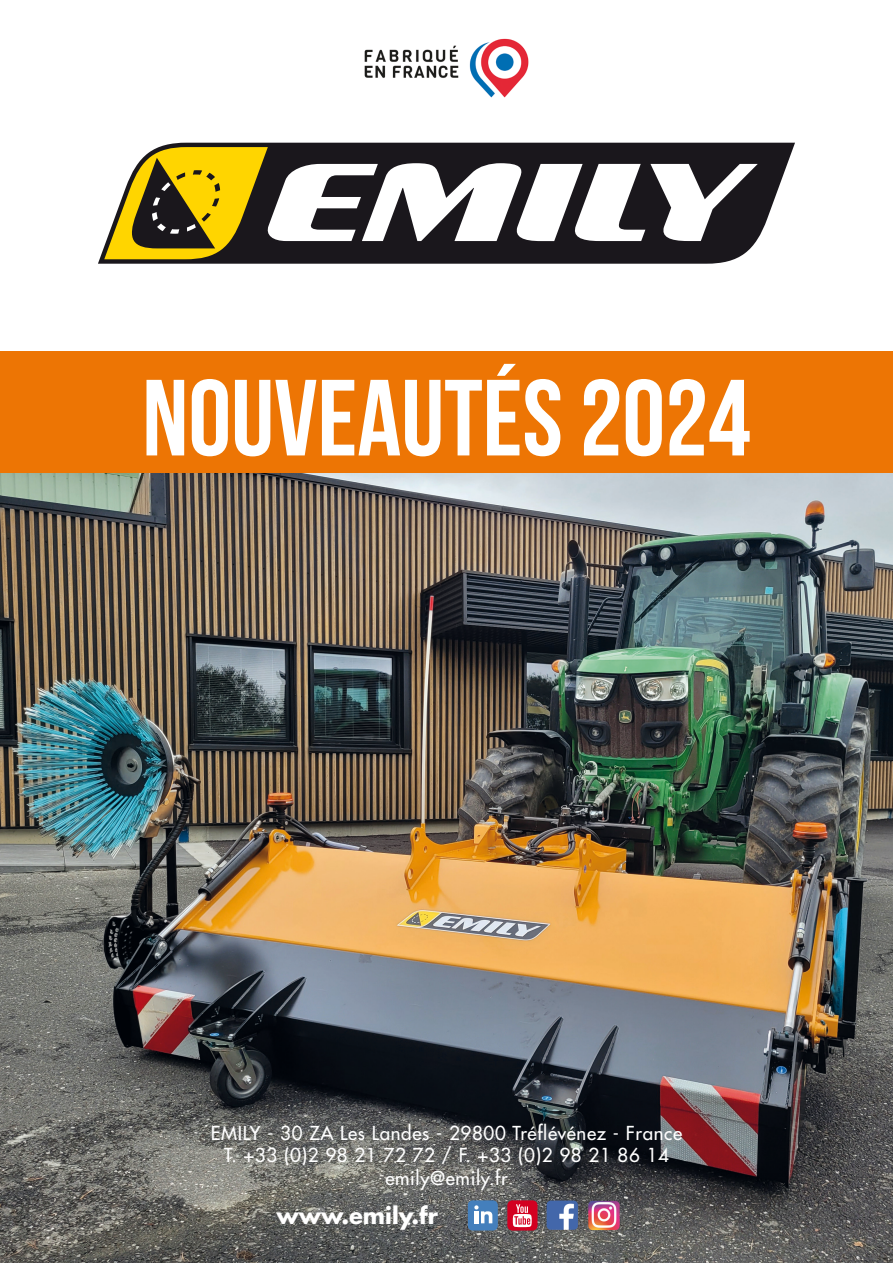
<style>
.page{position:relative;width:893px;height:1263px;background:#fff}
.page>*{position:absolute;margin:0;border:0;box-sizing:border-box;transform-origin:0 0}
.t1{font:700 108px "Bebas Neue";color:#fff}
.t2{font:700 22.5px "Futura";color:#fff}
.t3{font:500 18.75px/22.5px "Futura Std";letter-spacing:.035em;color:#fff;text-align:center}
</style>
<div class="page">
<img style="left:0;top:472px;width:893px;height:791px">
<svg style="left:98px;top:143px;width:697px;height:121px;fill:#1a171c"></svg>
<svg style="left:104px;top:147px;width:654px;height:112px"></svg>
<div style="left:0;top:351px;width:893px;height:121px;background:#ed7504"></div>
<div style="left:508px;top:1200px;width:29px;height:30px;background:#af1b33;border-radius:5px"></div>
<svg style="left:468px;top:1200px;width:30px;height:30px"></svg>
<div style="left:508px;top:1201px;width:29px;height:29px;background:#d30021;border-radius:5px"></div>
<svg style="left:513px;top:1204px;width:19px;height:23px"></svg>
<div style="left:468px;top:1201px;width:30px;height:29px;background:#447fbc;border-radius:5px"></div>
<svg style="left:474px;top:1205px;width:18px;height:18px"></svg>
<img style="left:547px;top:1200px;width:31px;height:30px">
<img style="left:588px;top:1201px;width:32px;height:29px">
<img style="left:364px;top:38px;width:165px;height:60px">
<h1 class="t1" style="left:142px;top:359px;width:610px">NOUVEAUTÉS 2024</h1>
<p class="t3" style="left:211px;top:1121px;width:473px">EMILY - 30 ZA Les Landes - 29800 Tréflévénez - France<br>T. +33 (0)2 98 21 72 72 / F. +33 (0)2 98 21 86 14 emily@emily.fr</p>
<p class="t2" style="left:276px;top:1200px;width:163px">www.emily.fr</p>
</div>
